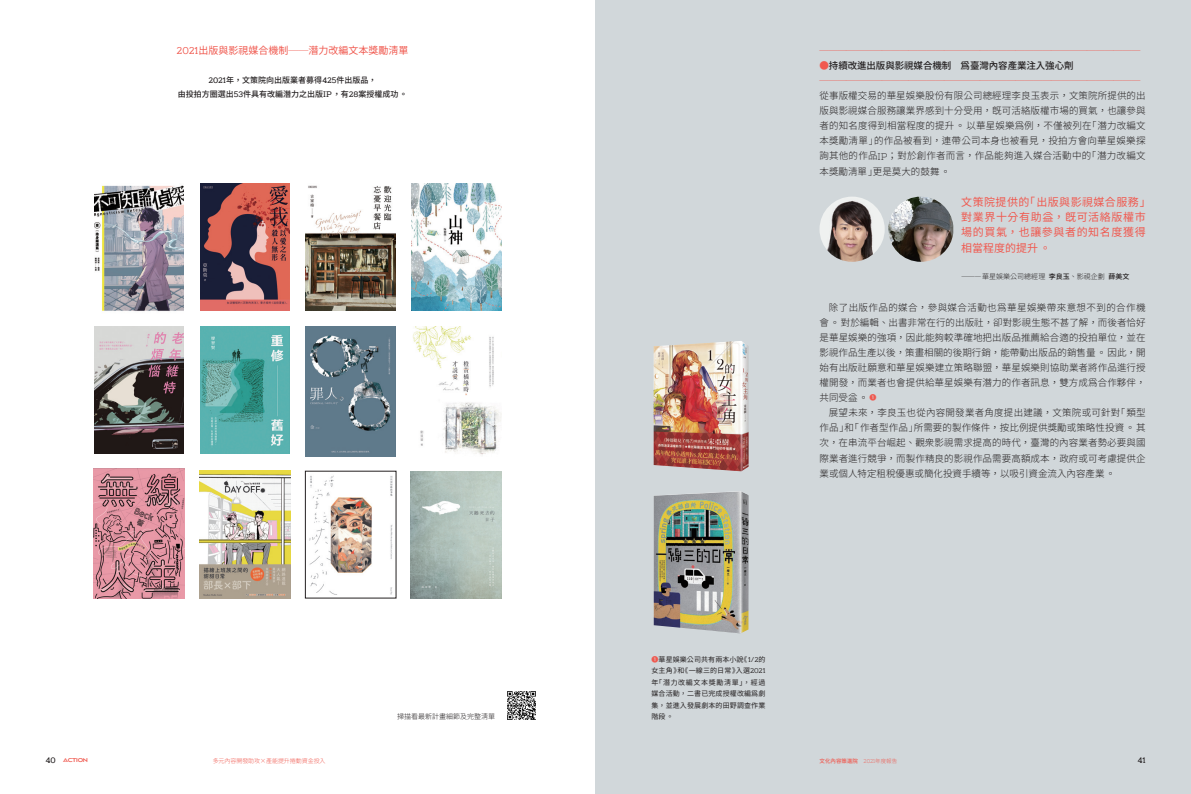
<style>
.page{position:relative;width:1191px;height:794px;background:#fff}
.page>*{position:absolute;margin:0;border:0;box-sizing:border-box;transform-origin:0 0}
.抽言{font:11px/15.3px "Gen Yo Gothic TW Regular TTF";letter-spacing:.055em;color:#f0594f}
.圖表標{font:10px "Gen Yo Gothic TW Regular TTF";color:#f0594f}
.內文{font:9.5px/15.1px "Gen Yo Gothic TW Light TTF";letter-spacing:.01em;color:#231f20;text-align:justify}
.單元標{font:9.5px "Gen Yo Gothic TW Medium TTF";letter-spacing:-.01em;color:#231f20}
.單元標-2{font:9px "Gen Yo Gothic TW Light TTF";color:#f0594f}
.圖表說明文{font:8px "Gen Yo Gothic TW Medium TTF";color:#231f20}
.t1{font:500 8px "Artegra Slab";color:#231f20}
.圖說{font:7px/11.5px "Gen Yo Gothic TW Regular TTF";letter-spacing:.02em;color:#231f20;text-align:justify}
.內文-2{font:7px "Gen Yo Gothic TW Light TTF";color:#231f20}
.圖說-2{font:7px "Gen Yo Gothic TW Light TTF";color:#231f20}
.單元標-3{font:6px "Gen Yo Gothic TW Light TTF";letter-spacing:-.01em;color:#f0594f}
.t2{font:5.5px "Gen Yo Gothic TW Medium TTF";color:#f0594f}
.t3{font:5.5px "Balgin Regular Sm Expanded";letter-spacing:-.05em;color:#f0594f}
.s1{font-family:"Artegra Slab"}
.s2{font-family:"Gen Yo Gothic TW Medium TTF"}
.s3{font-family:"Artegra Slab";font-weight:500}
.s4{color:#f0594f}
.s5{font-family:"Artegra Slab";font-weight:200}
.s6{font-family:"Gen Yo Gothic TW Medium TTF";font-size:7px;color:#f0594f}
.s7{font-family:"Gen Yo Gothic TW Medium TTF";color:#f0594f}
.s8{font-family:"Gen Yo Gothic TW Light TTF"}
</style>
<div class="page">
<div style="left:595px;top:0;width:596px;height:794px;background:#d1d7da"></div>
<img style="left:819px;top:197px;width:65px;height:65px;border-radius:33px">
<img style="left:653px;top:341px;width:95px;height:130px">
<img style="left:653px;top:491px;width:95px;height:142px">
<img style="left:888px;top:197px;width:65px;height:65px">
<img style="left:507px;top:691px;width:29px;height:29px">
<img style="left:309px;top:475px;width:84px;height:120px">
<div style="left:305px;top:471px;width:91px;height:127px;border:1px solid #231f20"></div>
<img style="left:306px;top:326px;width:89px;height:130px">
<img style="left:306px;top:185px;width:89px;height:125px">
<img style="left:200px;top:470px;width:90px;height:128px">
<img style="left:200px;top:326px;width:90px;height:127px">
<img style="left:200px;top:183px;width:90px;height:128px">
<img style="left:94px;top:468px;width:90px;height:130px">
<img style="left:94px;top:326px;width:90px;height:127px">
<img style="left:94px;top:185px;width:90px;height:127px">
<img style="left:411px;top:471px;width:90px;height:127px">
<img style="left:413px;top:326px;width:88px;height:129px">
<img style="left:411px;top:183px;width:90px;height:127px">
<p class="圖表標" style="left:176px;top:45px;width:233px"><span class="s1">2021</span>出版與影視媒合機制<span class="s2">──</span>潛力改編文本獎勵淸單</p>
<p class="圖表說明文" style="left:208px;top:75px;width:170px"><span class="s3">2021</span>年，文策院向出版業者募得<span class="s3">425</span>件出版品，</p>
<p class="圖表說明文" style="left:178px;top:89px;width:231px">由投拍方圈選出<span class="s3">53</span>件具有改編潛力之出版<span class="s3">IP</span>，有<span class="s3">28</span>案授權成功。</p>
<p class="圖說-2" style="left:397px;top:713px;width:99px">掃描看最新計畫細節及完整淸單</p>
<p class="單元標-2" style="left:819px;top:45px;width:322px">────────────────────────────────────</p>
<p class="單元標" style="left:819px;top:60px;width:256px"><span class="s4">●</span>持續改進出版與影視媒合機制　為臺灣內容產業注入強心劑</p>
<p class="單元標-2" style="left:819px;top:75px;width:322px">────────────────────────────────────</p>
<p class="內文" style="left:819px;top:88px;width:328px">從事版權交易的華星娛樂股份有限公司總經理李良玉表示，文策院所提供的出版與影視媒合服務讓業界感到十分受用，既可活絡版權市場的買氣，也讓參與者的知名度得到相當程度的提升。以華星娛樂為例，不僅被列在「潛力改編文本獎勵淸單」的作品被看到，連帶公司本身也被看見，投拍方會向華星娛樂探詢其他的作品<span class="s5">IP</span>；對於創作者而言，作品能夠進入媒合活動中的「潛力改編文本獎勵淸單」更是莫大的鼓舞。</p>
<p class="抽言" style="left:961px;top:195px;width:191px">文策院提供的「出版與影視媒合服務」對業界十分有助益，既可活絡版權市場的買氣，也讓參與者的知名度獲得相當程度的提升。</p>
<p class="內文-2" style="left:961px;top:273px;width:170px">―――華星娛樂公司總經理ﾠ<span class="s2">李良玉</span>、影視企劃ﾠ<span class="s2">薛美文</span></p>
<p class="內文" style="left:819px;top:300px;width:328px;text-indent:9px">除了出版作品的媒合，參與媒合活動也為華星娛樂帶來意想不到的合作機會。對於編輯、出書非常在行的出版社，卻對影視生態不甚了解，而後者恰好是華星娛樂的強項，因此能夠較準確地把出版品推薦給合適的投拍單位，並在影視作品生產以後，策畫相關的後期行銷，能帶動出版品的銷售量。因此，開始有出版社願意和華星娛樂建立策略聯盟，華星娛樂則協助業者將作品進行授權開發，而業者也會提供給華星娛樂有潛力的作者訊息，雙方成為合作夥伴，共同受益。 <span class="s6">❶</span></p>
<p class="內文" style="left:819px;top:405px;width:327px;text-indent:9px">展望未來，李良玉也從內容開發業者角度提出建議，文策院或可針對「類型作品」和「作者型作品」所需要的製作條件，按比例提供獎勵或策略性投資。其次，在串流平台崛起、觀眾影視需求提高的時代，臺灣的內容業者勢必要與國際業者進行競爭，而製作精良的影視作品需要高額成本，政府或可考慮提供企業或個人特定租稅優惠或簡化投資手續等，以吸引資金流入內容產業。</p>
<p class="圖說" style="left:651px;top:653px;width:115px"><span class="s7">❶</span>華星娛樂公司共有兩本小說《<span class="s1">1/2</span>的女主角》和《一線三的日常》入選<span class="s1">2021</span>年「潛力改編文本獎勵淸單」，經過媒合活動，二書已完成授權改編為劇集，並進入發展劇本的田野調查作業階段。</p>
<p class="t1" style="left:45px;top:754px;width:12px">40</p>
<p class="t1" style="left:1137px;top:754px;width:10px">41</p>
<p class="t3" style="left:63px;top:757px;width:26px">ACTION</p>
<p class="單元標-3" style="left:213px;top:757px;width:114px">多元內容開發助攻×產能提升捲動資金投入</p>
<p class="t2" style="left:819px;top:757px;width:79px">文化內容策進院 <span class="s5">2021</span><span class="s8">年度報吿</span></p>
</div>
